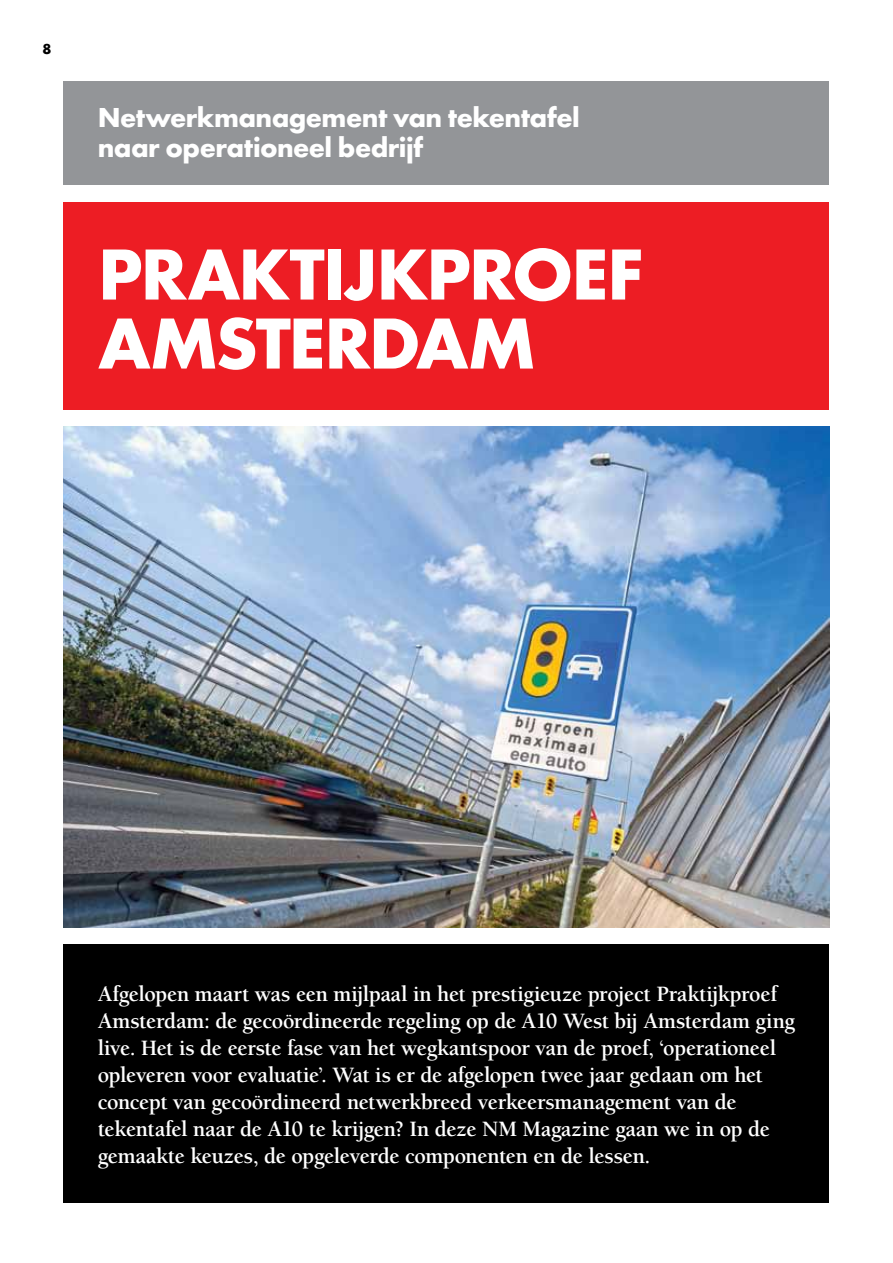
<style>
.page{position:relative;width:893px;height:1263px;background:#fff}
.page>*{position:absolute;margin:0;border:0;box-sizing:border-box;transform-origin:0 0}
.t1{font:700 75px/69px "Futura T";letter-spacing:-.03em;color:#fff}
.t2{font:700 28.5px/30px "Futura T";letter-spacing:-.02em;color:#fff}
.t3{font:700 22.5px/27px "Berkeley";letter-spacing:-.015em;color:#fff}
.t4{font:700 15px "Futura T";color:#000}
</style>
<div class="page">
<div style="left:64px;top:202px;width:765px;height:207px;background:#ed1d24"></div>
<img style="left:64px;top:427px;width:765px;height:500px">
<div style="left:64px;top:82px;width:765px;height:103px;background:#939598"></div>
<div style="left:64px;top:944px;width:765px;height:259px;background:#000"></div>
<p class="t4" style="left:43px;top:40px;width:10px">8</p>
<p class="t2" style="left:98px;top:102px;width:484px">Netwerkmanagement van tekentafel naar operationeel bedrijf</p>
<h1 class="t1" style="left:98px;top:240px;width:547px">Praktijkproef<br>Amsterdam</h1>
<p class="t3" style="left:98px;top:981px;width:699px">Afgelopen maart was een mijlpaal in het prestigieuze project Praktijkproef Amsterdam: de gecoördineerde regeling op de A10 West bij Amsterdam ging live. Het is de eerste fase van het wegkantspoor van de proef, ‘operationeel opleveren voor evaluatie’. Wat is er de afgelopen twee jaar gedaan om het concept van gecoördineerd netwerkbreed verkeersmanagement van de tekentafel naar de A10 te krijgen? In deze NM Magazine gaan we in op de gemaakte keuzes, de opgeleverde componenten en de lessen.</p>
</div>
